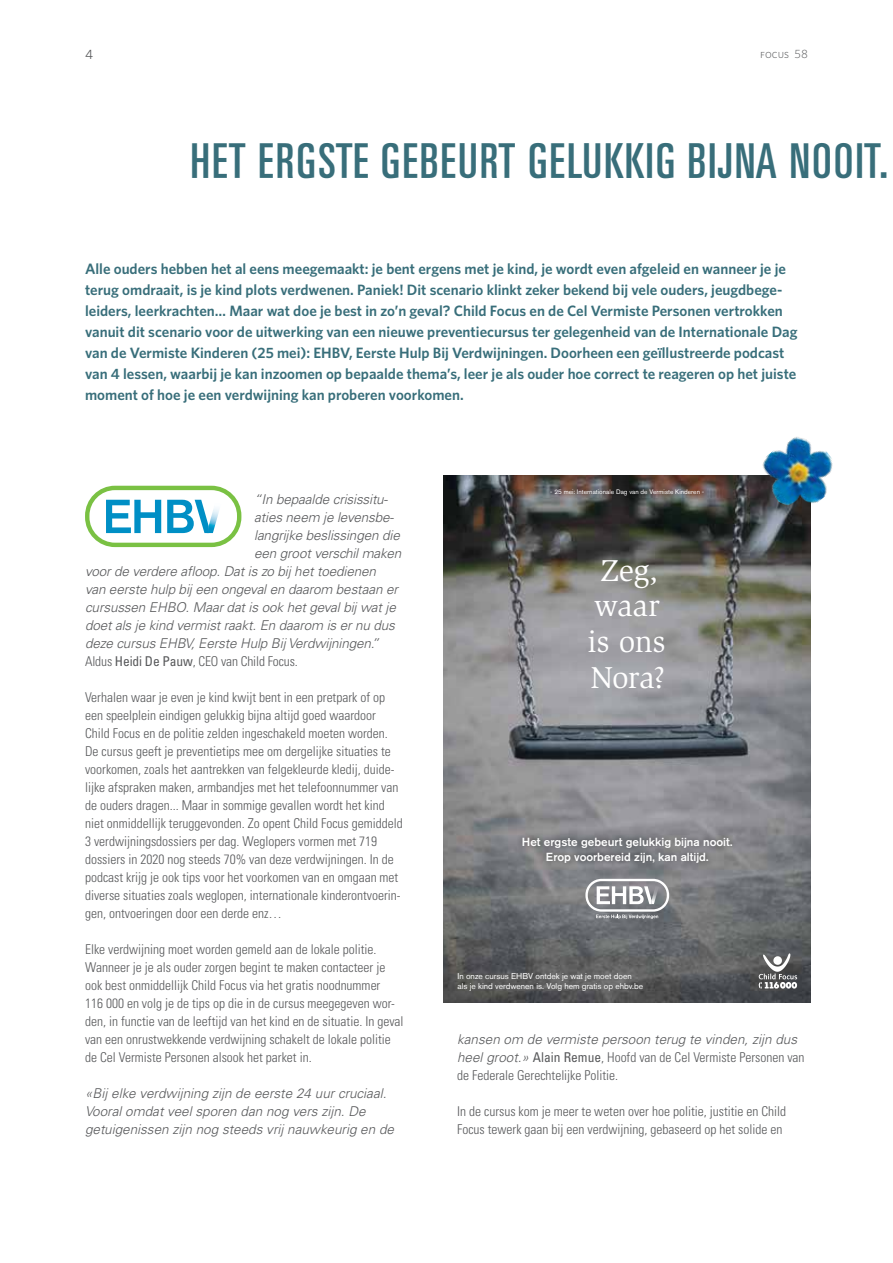
<style>
.page{position:relative;width:893px;height:1263px;background:#fff}
.page>*{position:absolute;margin:0;border:0;box-sizing:border-box;transform-origin:0 0}
.t1{font:49.5px "Univers Ultra Condensed BQ";letter-spacing:.06em;color:#386e7a}
.t2{font:31.05px/35.7px "Slimbach Std";letter-spacing:-.005em;color:#fff;text-align:center}
.t3{font:600 15px/21px "Whitney";color:#386e7a}
.t4{font:300 condensed 13.5px/18px "Univers LT Std";color:#58595b}
.t5{font:italic 300 13.5px/18px "Univers LT Std";letter-spacing:-.01em;color:#58595b}
.t6{font:13.5px "Whitney";color:#58595b}
.t7{font:300 12px "Whitney";color:#58595b}
.t8{font:500 11.7px/14.9px "Akzidenz Grotesk Pro";color:#fff;text-align:center}
.t9{font:8.4px/9.8px "Akzidenz Grotesk Pro";color:#fff}
.t10{font:6.45px "Akzidenz Grotesk Pro";letter-spacing:.005em;color:#fff}
.s1{font-weight:400}
.s2{font-style:italic;font-stretch:normal}
</style>
<div class="page">
<svg style="left:85px;top:486px;width:156px;height:61px"></svg>
<img style="left:444px;top:475px;width:367px;height:527px">
<svg style="left:759px;top:953px;width:38px;height:36px"></svg>
<div style="left:517px;top:832px;width:221px;height:36px;background:#000;opacity:.5"></div>
<div style="left:546px;top:483px;width:163px;height:18px;background:#000;opacity:.5"></div>
<div style="left:585px;top:879px;width:84px;height:33px;border:2px solid #fff;border-radius:15px"></div>
<svg style="left:597px;top:886px;width:62px;height:18px"></svg>
<svg style="left:596px;top:915px;width:62px;height:4px"></svg>
<img style="left:759px;top:437px;width:74px;height:72px">
<p class="t6" style="left:85px;top:45px;width:10px">4</p>
<p class="t7" style="left:760px;top:46px;width:49px">focus 58</p>
<h1 class="t1" style="left:191px;top:133px;width:698px">HET ERGSTE GEBEURT GELUKKIG BIJNA NOOIT.</h1>
<p class="t3" style="left:85px;top:258px;width:714px">Alle ouders hebben het al eens meegemaakt: je bent ergens met je kind, je wordt even afgeleid en wanneer je je terug omdraait, is je kind plots verdwenen. Paniek! Dit scenario klinkt zeker bekend bij vele ouders, jeugdbege&shy;leiders, leerkrachten… Maar wat doe je best in zo’n geval? Child Focus en de Cel Vermiste Personen vertrokken vanuit dit scenario voor de uitwerking van een nieuwe preventiecursus ter gelegenheid van de Internationale Dag van de Vermiste Kinderen (25 mei): EHBV, Eerste Hulp Bij Verdwijningen. Doorheen een geïllustreerde podcast van 4 lessen, waarbij je kan inzoomen op bepaalde thema’s, leer je als ouder hoe correct te reageren op het juiste moment of hoe je een verdwijning kan proberen voorkomen.</p>
<p class="t5" style="left:254px;top:490px;width:135px">“In bepaalde crisissitu-</p>
<p class="t5" style="left:254px;top:508px;width:141px">aties neem je levensbe-</p>
<p class="t5" style="left:254px;top:526px;width:147px">langrijke beslissingen die</p>
<p class="t5" style="left:254px;top:544px;width:149px">een groot verschil maken</p>
<p class="t5" style="left:85px;top:562px;width:292px">voor de verdere afloop. Dat is zo bij het toedienen</p>
<p class="t5" style="left:85px;top:580px;width:314px">van eerste hulp bij een ongeval en daarom bestaan er</p>
<p class="t5" style="left:85px;top:598px;width:312px">cursussen EHBO. Maar dat is ook het geval bij wat je</p>
<p class="t5" style="left:85px;top:616px;width:311px">doet als je kind vermist raakt. En daarom is er nu dus</p>
<p class="t5" style="left:85px;top:634px;width:295px">deze cursus EHBV, Eerste Hulp Bij Verdwijningen.”</p>
<p class="t4" style="left:85px;top:652px;width:214px">Aldus <span class="s1">Heidi De Pauw</span>, CEO van Child Focus.</p>
<p class="t4" style="left:85px;top:688px;width:319px">Verhalen waar je even je kind kwijt bent in een pretpark of op een speelplein eindigen gelukkig bijna altijd goed waardoor Child Focus en de politie zelden ingeschakeld moeten worden.<br>De cursus geeft je preventietips mee om dergelijke situaties te voorkomen, zoals het aantrekken van felgekleurde kledij, duide&shy;lijke afspraken maken, armbandjes met het telefoonnummer van de ouders dragen... Maar in sommige gevallen wordt het kind niet onmiddellijk teruggevonden. Zo opent Child Focus gemiddeld 3 verdwijningsdossiers per dag. Weglopers vormen met 719 dossiers in 2020 nog steeds 70% van deze verdwijningen. In de podcast krijg je ook tips voor het voorkomen van en omgaan met diverse situaties zoals weglopen, internationale kinderontvoerin&shy;gen, ontvoeringen door een derde enz…</p>
<p class="t4" style="left:85px;top:940px;width:320px">Elke verdwijning moet worden gemeld aan de lokale politie.<br>Wanneer je je als ouder zorgen begint te maken contacteer je ook best onmiddellijk Child Focus via het gratis noodnummer<br>116 000 en volg je de tips op die in de cursus meegegeven wor&shy;den, in functie van de leeftijd van het kind en de situatie. In geval van een onrustwekkende verdwijning schakelt de lokale politie de Cel Vermiste Personen alsook het parket in.</p>
<p class="t5" style="left:85px;top:1084px;width:310px">«Bij elke verdwijning zijn de eerste 24 uur cruciaal.<br>Vooral omdat veel sporen dan nog vers zijn. De getuigenissen zijn nog steeds vrij nauwkeurig en de</p>
<p class="t10" style="left:550px;top:488px;width:155px">- 25 mei: Internationale Dag van de Vermiste Kinderen -</p>
<h2 class="t2" style="left:588px;top:553px;width:79px">Zeg, waar is ons<br>Nora?</h2>
<p class="t8" style="left:522px;top:834px;width:212px">Het ergste gebeurt gelukkig bijna nooit.<br>Erop voorbereid zijn, kan altijd.</p>
<p class="t9" style="left:457px;top:971px;width:187px">In onze cursus EHBV ontdek je wat je moet doen als je kind verdwenen is. Volg hem gratis op ehbv.be</p>
<p class="t4" style="left:457px;top:1030px;width:349px"><span class="s2">kansen om de vermiste persoon terug te vinden, zijn dus heel groot.»</span> <span class="s1">Alain Remue</span>, Hoofd van de Cel Vermiste Personen van de Federale Gerechtelijke Politie.</p>
<p class="t4" style="left:457px;top:1102px;width:331px">In de cursus kom je meer te weten over hoe politie, justitie en Child<br>Focus tewerk gaan bij een verdwijning, gebaseerd op het solide en</p>
</div>
